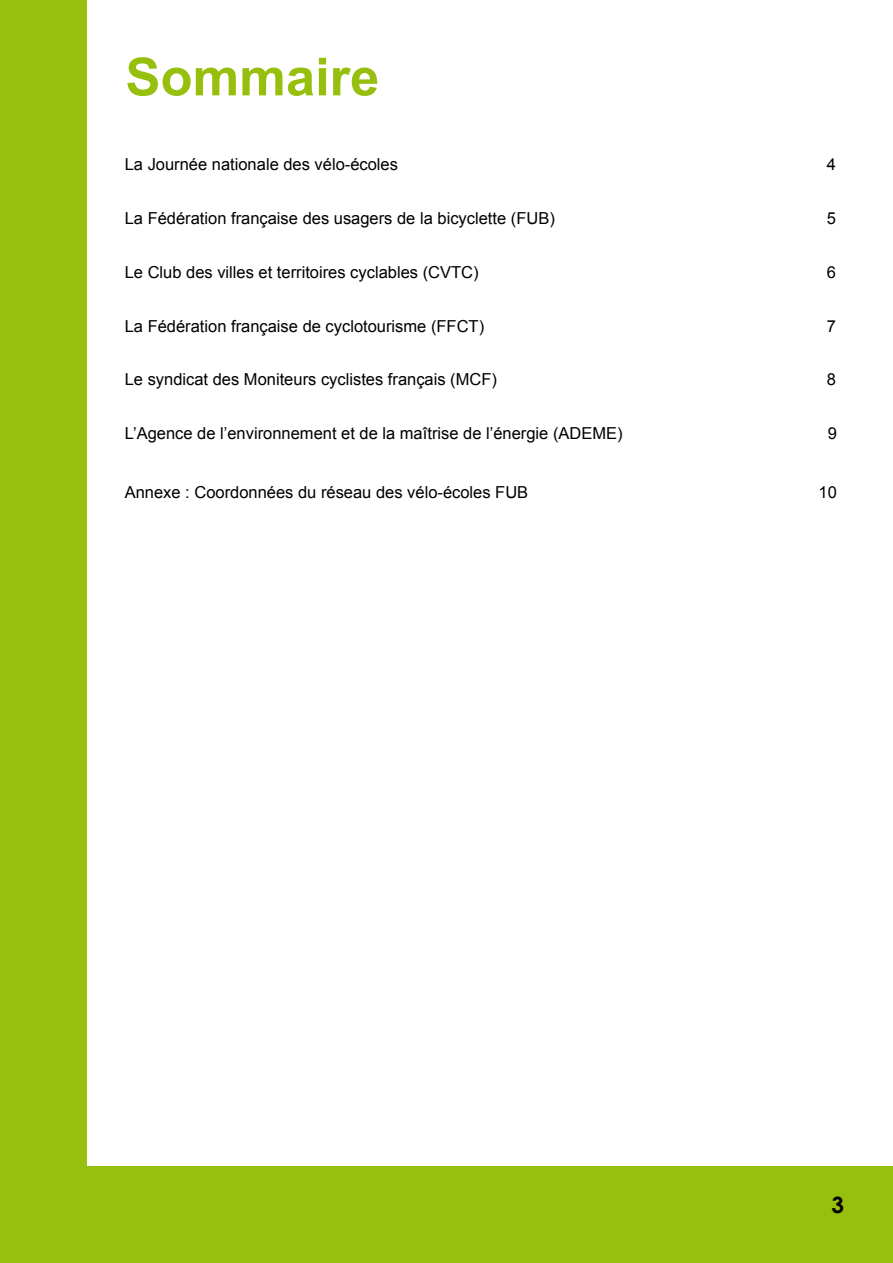
<style>
.page{position:relative;width:893px;height:1263px;background:#fff}
.page>*{position:absolute;margin:0;border:0;box-sizing:border-box;transform-origin:0 0}
.t1{font:700 52.5px "Arial";color:#97bf0d}
.t2{font:700 22.5px "Century Gothic";color:#000}
.t3{font:16.5px "Arial";color:#000}
</style>
<div class="page">
<div style="left:0;top:1166px;width:893px;height:97px;background:#97bf0d"></div>
<div style="left:0;top:0;width:86px;height:1261px;background:#97bf0d"></div>
<hr style="left:892px;top:0;width:1px;height:1261px;background:#97bf0d">
<h1 class="t1" style="left:125px;top:42px;width:255px">Sommaire</h1>
<p class="t3" style="left:125px;top:153px;width:275px">La Journée nationale des vélo-écoles</p>
<p class="t3" style="left:827px;top:153px;width:11px">4</p>
<p class="t3" style="left:125px;top:207px;width:432px">La Fédération française des usagers de la bicyclette (FUB)</p>
<p class="t3" style="left:827px;top:207px;width:11px">5</p>
<p class="t3" style="left:125px;top:261px;width:355px">Le Club des villes et territoires cyclables (CVTC)</p>
<p class="t3" style="left:827px;top:261px;width:11px">6</p>
<p class="t3" style="left:125px;top:315px;width:361px">La Fédération française de cyclotourisme (FFCT)</p>
<p class="t3" style="left:827px;top:315px;width:11px">7</p>
<p class="t3" style="left:125px;top:369px;width:374px">Le syndicat des Moniteurs cyclistes français (MCF)</p>
<p class="t3" style="left:827px;top:369px;width:11px">8</p>
<p class="t3" style="left:125px;top:423px;width:499px">L’Agence de l’environnement et de la maîtrise de l’énergie (ADEME)</p>
<p class="t3" style="left:828px;top:423px;width:11px">9</p>
<p class="t3" style="left:125px;top:482px;width:405px">Annexe : Coordonnées du réseau des vélo-écoles FUB</p>
<p class="t3" style="left:819px;top:482px;width:20px">10</p>
<h2 class="t2" style="left:831px;top:1191px;width:14px">3</h2>
</div>
